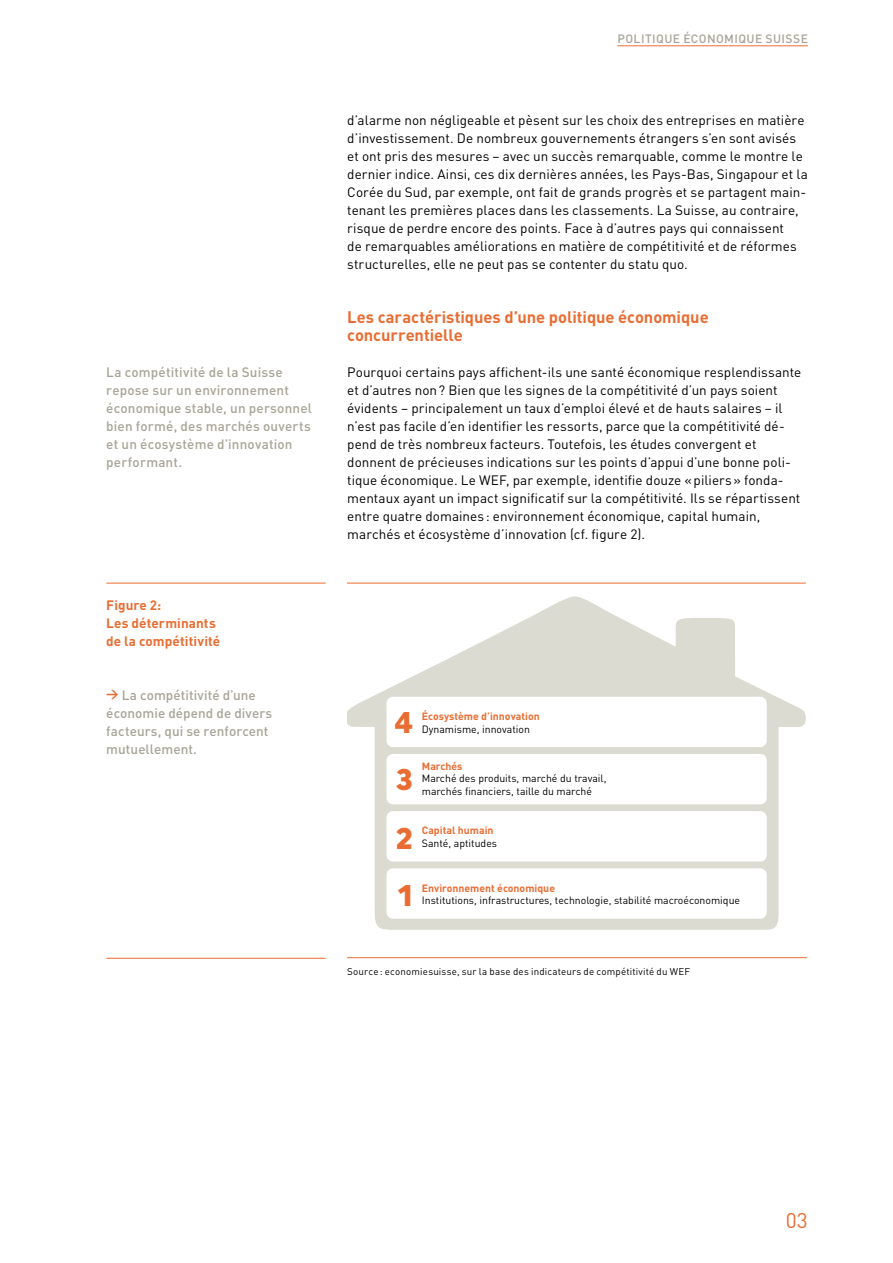
<style>
.page{position:relative;width:893px;height:1263px;background:#fff}
.page>*{position:absolute;margin:0;border:0;box-sizing:border-box;transform-origin:0 0}
.t1{font:900 30px "Uniform";color:#e96d32}
.t2{font:21px "DIN";color:#e96d32}
.t3{font:700 16.5px/18px "DIN";letter-spacing:-.005em;color:#e96d32}
.t4{font:13.5px/18px "DIN";letter-spacing:.005em;color:#000}
.t5{font:500 13.5px/18px "DIN";letter-spacing:.01em;color:#a7a496}
.t6{font:700 13.5px/18px "DIN";letter-spacing:.005em;color:#e96d32}
.t7{font:500 12px "DIN";letter-spacing:.035em;color:#a7a496}
.t8{font:10.5px "DIN";color:#000}
.t9{font:700 10.5px "DIN";color:#e96d32}
.t10{font:9.75px "DIN";letter-spacing:.02em;color:#000}
.s1{font-weight:700;font-size:12.15px;color:#e96d32}
</style>
<div class="page">
<hr style="left:347px;top:583px;width:459px;height:1px;background:#e96d32">
<hr style="left:347px;top:957px;width:460px;height:1px;background:#e96d32">
<svg style="left:347px;top:596px;width:459px;height:334px;fill:#dcdbd2"></svg>
<div style="left:387px;top:868px;width:380px;height:51px;background:#fff;border-radius:6px"></div>
<div style="left:387px;top:811px;width:380px;height:50px;background:#fff;border-radius:6px"></div>
<div style="left:387px;top:754px;width:380px;height:50px;background:#fff;border-radius:6px"></div>
<div style="left:387px;top:697px;width:380px;height:50px;background:#fff;border-radius:6px"></div>
<hr style="left:106px;top:583px;width:220px;height:1px;background:#e96d32">
<hr style="left:106px;top:958px;width:220px;height:1px;background:#e96d32">
<hr style="left:617px;top:46px;width:191px;height:1px;background:#e96d32">
<p class="t5" style="left:106px;top:363px;width:207px">La compétitivité de la Suisse repose sur un environnement économique stable, un personnel bien formé, des marchés ouverts et un écosystème d’innovation performant.</p>
<p class="t6" style="left:106px;top:595px;width:116px">Figure 2:<br>Les déterminants de la compétitivité</p>
<p class="t5" style="left:106px;top:685px;width:167px"><span class="s1">→</span> La compétitivité d’une économie dépend de divers facteurs, qui se renforcent mutuellement.</p>
<p class="t7" style="left:617px;top:31px;width:192px">POLITIQUE ÉCONOMIQUE SUISSE</p>
<p class="t4" style="left:347px;top:111px;width:462px">d’alarme non négligeable et pèsent sur les choix des entreprises en matière d’investissement. De nombreux gouvernements étrangers s’en sont avisés et ont pris des mesures – avec un succès remarquable, comme le montre le dernier indice. Ainsi, ces dix dernières années, les Pays-Bas, Singapour et la Corée du Sud, par exemple, ont fait de grands progrès et se partagent main&shy;tenant les premières places dans les classements. La Suisse, au contraire, risque de perdre encore des points. Face à d’autres pays qui connaissent<br>de remarquables améliorations en matière de compétitivité et de réformes structurelles, elle ne peut pas se contenter du statu quo.</p>
<p class="t3" style="left:347px;top:308px;width:363px">Les caractéristiques d’une politique économique concurrentielle</p>
<p class="t4" style="left:347px;top:363px;width:455px">Pourquoi certains pays affichent-ils une santé économique resplendissante et d’autres non? Bien que les signes de la compétitivité d’un pays soient évidents – principalement un taux d’emploi élevé et de hauts salaires – il n’est pas facile d’en identifier les ressorts, parce que la compétitivité dé&shy;pend de très nombreux facteurs. Toutefois, les études convergent et donnent de précieuses indications sur les points d’appui d’une bonne poli&shy;tique économique. Le WEF, par exemple, identifie douze «piliers» fonda&shy;mentaux ayant un impact significatif sur la compétitivité. Ils se répartissent entre quatre domaines: environnement économique, capital humain, marchés et écosystème d’innovation (cf. figure 2).</p>
<h1 class="t1" style="left:394px;top:704px;width:20px">4</h1>
<p class="t9" style="left:422px;top:709px;width:119px">Écosystème d’innovation</p>
<p class="t8" style="left:422px;top:722px;width:110px">Dynamisme, innovation</p>
<h1 class="t1" style="left:396px;top:762px;width:18px">3</h1>
<p class="t9" style="left:422px;top:759px;width:42px">Marchés</p>
<p class="t8" style="left:422px;top:771px;width:186px">Marché des produits, marché du travail,</p>
<p class="t8" style="left:422px;top:784px;width:172px">marchés financiers, taille du marché</p>
<p class="t9" style="left:422px;top:823px;width:73px">Capital humain</p>
<h1 class="t1" style="left:396px;top:820px;width:19px">2</h1>
<p class="t8" style="left:422px;top:836px;width:77px">Santé, aptitudes</p>
<p class="t9" style="left:422px;top:881px;width:135px">Environnement économique</p>
<h1 class="t1" style="left:398px;top:877px;width:17px">1</h1>
<p class="t8" style="left:422px;top:893px;width:320px">Institutions, infrastructures, technologie, stabilité macroéconomique</p>
<p class="t10" style="left:347px;top:964px;width:344px">Source: economiesuisse, sur la base des indicateurs de compétitivité du WEF</p>
<h2 class="t2" style="left:786px;top:1206px;width:24px">03</h2>
</div>
